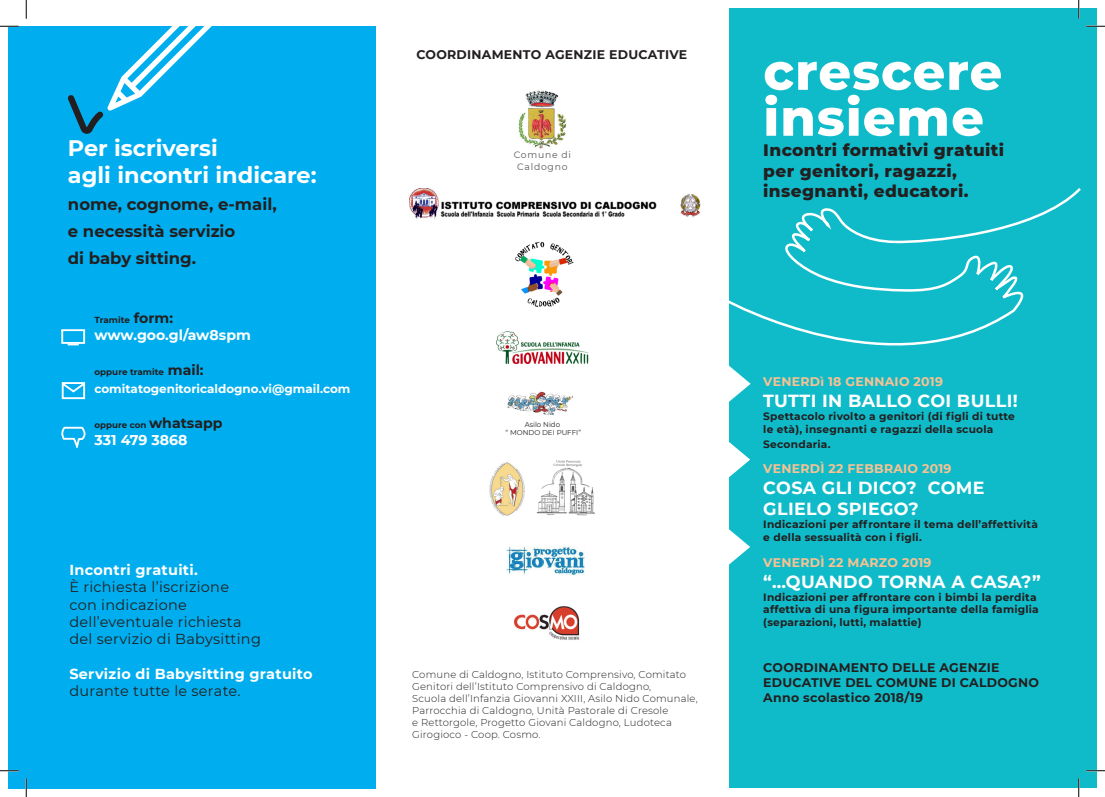
<style>
.page{position:relative;width:1105px;height:797px;background:#fff}
.page>*{position:absolute;margin:0;border:0;box-sizing:border-box;transform-origin:0 0}
.t1{font:800 51px "Montserrat";letter-spacing:.02em;color:#fff}
.t2{font:700 22.38px "Montserrat";color:#fff}
.t3{font:700 17.5px/21px "Montserrat";letter-spacing:.02em;color:#fff}
.t4{font:800 17px/20.4px "Montserrat";letter-spacing:.02em;color:#231f20}
.t5{font:700 16.5px "Montserrat";color:#231f20}
.t6{font:14.5px "Montserrat";letter-spacing:.02em;color:#231f20}
.t7{font:700 14.5px "Montserrat";letter-spacing:.02em;color:#fff}
.t8{font:700 14.12px "Montserrat";color:#fff}
.t9{font:700 12.5px/15px "Montserrat";letter-spacing:.02em;color:#231f20}
.t10{font:700 12.5px "Montserrat";letter-spacing:.02em;color:#fac292}
.t11{font:700 12px "Montserrat";color:#fff}
.t12{font:700 10.62px/12.8px "Montserrat";letter-spacing:.02em;color:#231f20}
.t13{font:300 10px/12px "Montserrat";letter-spacing:.02em;color:#231f20}
.t14{font:9.25px/11.1px "Montserrat";letter-spacing:.08em;color:#57585a;text-align:center}
.t15{font:700 8.75px "Montserrat";color:#231f20}
.t16{font:7px "Montserrat";color:#231f20}
.s1{font-size:14.12px}
</style>
<div class="page">
<div style="left:9px;top:26px;width:367px;height:762px;background:#00aeef"></div>
<div style="left:729px;top:9px;width:367px;height:779px;background:#0fbbc9"></div>
<svg style="left:729px;top:188px;width:352px;height:158px"></svg>
<svg style="left:729px;top:366px;width:22px;height:36px"></svg>
<svg style="left:729px;top:442px;width:21px;height:35px"></svg>
<svg style="left:729px;top:529px;width:21px;height:36px"></svg>
<img style="left:518px;top:90px;width:49px;height:59px">
<img style="left:496px;top:331px;width:93px;height:32px">
<img style="left:507px;top:391px;width:66px;height:24px">
<img style="left:489px;top:462px;width:36px;height:54px">
<img style="left:537px;top:460px;width:58px;height:55px">
<img style="left:514px;top:606px;width:66px;height:34px">
<img style="left:515px;top:242px;width:59px;height:65px">
<img style="left:409px;top:188px;width:292px;height:31px">
<svg style="left:61px;top:426px;width:25px;height:22px"></svg>
<svg style="left:61px;top:382px;width:25px;height:18px"></svg>
<hr style="left:62px;top:382px;width:23px;height:2px;background:#fff">
<svg style="left:61px;top:329px;width:25px;height:16px"></svg>
<svg style="left:67px;top:26px;width:145px;height:108px"></svg>
<img style="left:506px;top:546px;width:79px;height:29px">
<svg style="left:0;top:25px;width:19px;height:2px"></svg>
<svg style="left:1086px;top:25px;width:19px;height:2px"></svg>
<svg style="left:0;top:770px;width:19px;height:1px"></svg>
<svg style="left:1086px;top:770px;width:19px;height:1px"></svg>
<svg style="left:25px;top:0;width:2px;height:19px"></svg>
<svg style="left:25px;top:778px;width:2px;height:19px"></svg>
<svg style="left:1078px;top:0;width:1px;height:19px"></svg>
<svg style="left:1078px;top:778px;width:1px;height:19px"></svg>
<p class="t2" style="left:68px;top:131px;width:152px">Per iscriversi</p>
<p class="t2" style="left:68px;top:158px;width:250px">agli incontri indicare:</p>
<p class="t5" style="left:68px;top:192px;width:210px">nome, cognome, e-mail,</p>
<p class="t5" style="left:68px;top:219px;width:169px">e necessità servizio</p>
<p class="t5" style="left:68px;top:246px;width:130px">di baby sitting.</p>
<p class="t15" style="left:95px;top:313px;width:80px">Tramite <span class="s1">form:</span></p>
<p class="t8" style="left:95px;top:325px;width:158px">www.goo.gl/aw8spm</p>
<p class="t15" style="left:95px;top:366px;width:111px">oppure tramite <span class="s1">mail:</span></p>
<p class="t11" style="left:95px;top:380px;width:257px">comitatogenitoricaldogno.vi@gmail.com</p>
<p class="t15" style="left:95px;top:418px;width:130px">oppure con <span class="s1">whatsapp</span></p>
<p class="t8" style="left:95px;top:430px;width:95px">331 479 3868</p>
<p class="t7" style="left:69px;top:559px;width:130px">Incontri gratuiti.</p>
<p class="t6" style="left:69px;top:577px;width:161px">È richiesta l’iscrizione</p>
<p class="t6" style="left:69px;top:594px;width:119px">con indicazione</p>
<p class="t6" style="left:69px;top:611px;width:174px">dell’eventuale richiesta</p>
<p class="t6" style="left:69px;top:629px;width:193px">del servizio di Babysitting</p>
<p class="t7" style="left:69px;top:663px;width:245px">Servizio di Babysitting gratuito</p>
<p class="t6" style="left:69px;top:681px;width:173px">durante tutte le serate.</p>
<p class="t9" style="left:416px;top:46px;width:272px">COORDINAMENTO AGENZIE EDUCATIVE</p>
<p class="t14" style="left:514px;top:149px;width:59px">Comune di<br>Caldogno</p>
<p class="t16" style="left:525px;top:419px;width:37px">Asilo Nido</p>
<p class="t16" style="left:506px;top:428px;width:77px">“ MONDO DEI PUFFI”</p>
<p class="t13" style="left:412px;top:668px;width:275px">Comune di Caldogno, Istituto Comprensivo, Comitato<br>Genitori dell’Istituto Comprensivo di Caldogno,</p>
<p class="t13" style="left:412px;top:692px;width:287px">Scuola dell’Infanzia Giovanni XXIII, Asilo Nido Comunale, Parrocchia di Caldogno, Unità Pastorale di Cresole<br>e Rettorgole, Progetto Giovani Caldogno, Ludoteca Girogioco - Coop. Cosmo.</p>
<p class="t1" style="left:763px;top:34px;width:240px">crescere</p>
<p class="t1" style="left:763px;top:80px;width:222px">insieme</p>
<p class="t4" style="left:763px;top:139px;width:242px">Incontri formativi gratuiti per genitori, ragazzi, insegnanti, educatori.</p>
<p class="t10" style="left:763px;top:372px;width:181px">VENERDì 18 GENNAIO 2019</p>
<p class="t3" style="left:763px;top:389px;width:256px">TUTTI IN BALLO COI BULLI!</p>
<p class="t12" style="left:763px;top:409px;width:253px">Spettacolo rivolto a genitori (di figli di tutte le età), insegnanti e ragazzi della scuola</p>
<p class="t12" style="left:763px;top:437px;width:69px">Secondaria.</p>
<p class="t10" style="left:763px;top:460px;width:190px">VENERDÌ 22 FEBBRAIO 2019</p>
<p class="t3" style="left:763px;top:477px;width:223px">COSA GLI DICO? COME<br>GLIELO SPIEGO?</p>
<p class="t12" style="left:763px;top:517px;width:276px">Indicazioni per affrontare il tema dell’affettività e della sessualità con i figli.</p>
<p class="t10" style="left:763px;top:553px;width:170px">VENERDÌ 22 MARZO 2019</p>
<p class="t3" style="left:763px;top:570px;width:279px">“…QUANDO TORNA A CASA?”</p>
<p class="t12" style="left:763px;top:590px;width:277px">Indicazioni per affrontare con i bimbi la perdita affettiva di una figura importante della famiglia (separazioni, lutti, malattie)</p>
<p class="t9" style="left:763px;top:659px;width:277px">COORDINAMENTO DELLE AGENZIE<br>EDUCATIVE DEL COMUNE DI CALDOGNO</p>
<p class="t9" style="left:763px;top:689px;width:161px">Anno scolastico 2018/19</p>
</div>
